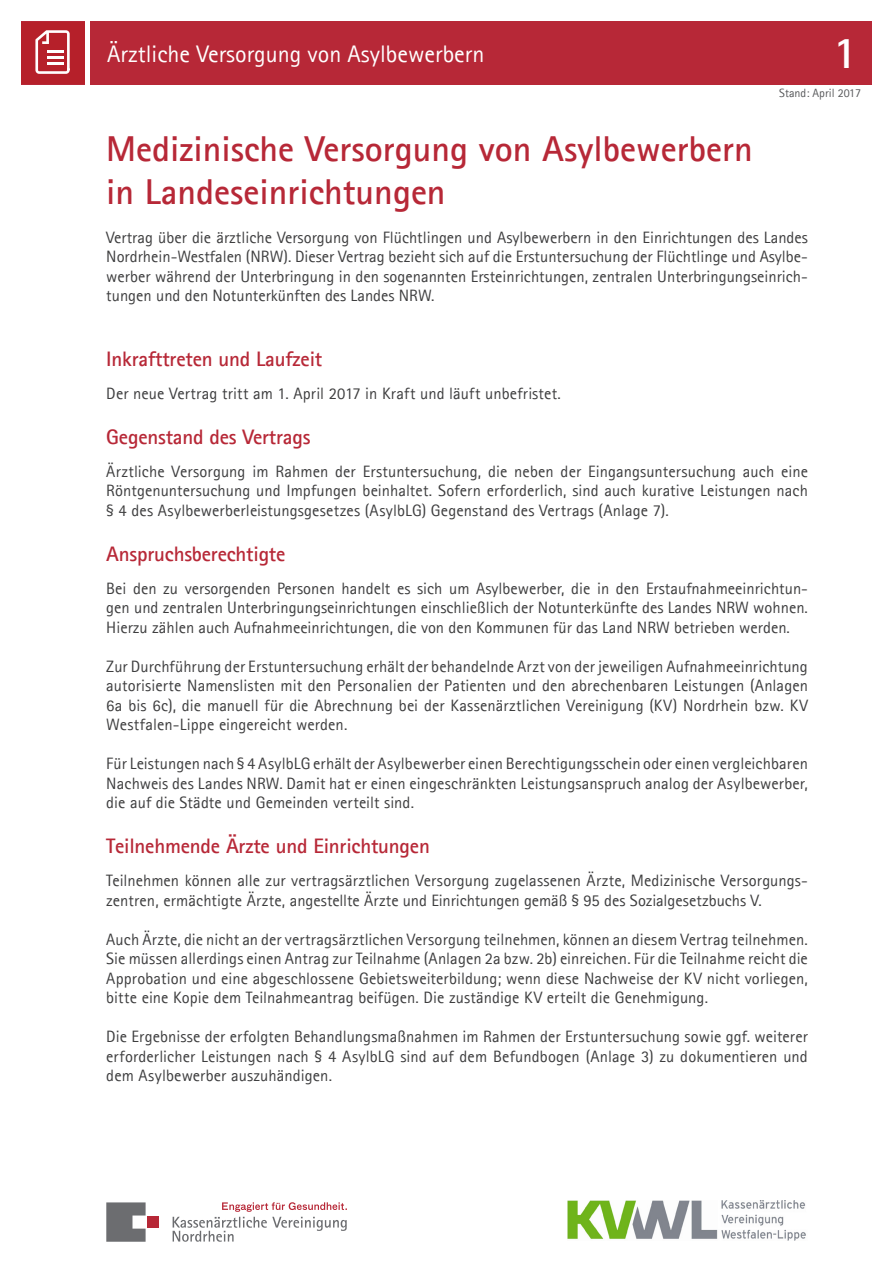
<style>
.page{position:relative;width:893px;height:1263px;background:#fff}
.page>*{position:absolute;margin:0;border:0;box-sizing:border-box;transform-origin:0 0}
.t1{font:700 45px "Agfa Rotis Sans Serif";color:#fff}
.t2{font:700 36px/43.2px "Agfa Rotis Sans Serif";color:#b72837}
.t3{font:24px "Agfa Rotis Sans Serif";color:#fff}
.t4{font:700 21px "Agfa Rotis Sans Serif";letter-spacing:-.01em;color:#b72837}
.t5{font:16.5px/19.5px "Agfa Rotis Sans Serif";color:#3e3e3f;text-align:justify}
.t6{font:12px "Agfa Rotis Sans Serif";color:#57585a}
</style>
<div class="page">
<div style="left:90px;top:21px;width:782px;height:64px;background:#b72837"></div>
<div style="left:21px;top:21px;width:64px;height:64px;background:#b6202a"></div>
<svg style="left:35px;top:30px;width:35px;height:44px"></svg>
<hr style="left:47px;top:50px;width:16px;height:3px;background:#fff">
<hr style="left:47px;top:56px;width:16px;height:3px;background:#fff">
<hr style="left:47px;top:62px;width:16px;height:3px;background:#fff">
<svg style="left:106px;top:1202px;width:40px;height:40px;background:#808184"></svg>
<div style="left:147px;top:1216px;width:12px;height:12px;background:#b72837"></div>
<svg style="left:173px;top:1202px;width:174px;height:40px"></svg>
<img style="left:567px;top:1200px;width:239px;height:40px">
<h3 class="t3" style="left:107px;top:40px;width:379px">Ärztliche Versorgung von Asylbewerbern</h3>
<h1 class="t1" style="left:833px;top:25px;width:26px">1</h1>
<p class="t6" style="left:779px;top:86px;width:83px">Stand: April 2017</p>
<h2 class="t2" style="left:106px;top:126px;width:648px">Medizinische Versorgung von Asylbewerbern in Landeseinrichtungen</h2>
<p class="t5" style="left:106px;top:227px;width:703px">Vertrag über die ärztliche Versorgung von Flüchtlingen und Asylbewerbern in den Einrichtungen des Landes Nordrhein-Westfalen (NRW). Dieser Vertrag bezieht sich auf die Erstuntersuchung der Flüchtlinge und Asylbe&shy;werber während der Unterbringung in den sogenannten Ersteinrichtungen, zentralen Unterbringungseinrich&shy;tungen und den Notunterkünften des Landes NRW.</p>
<p class="t4" style="left:106px;top:345px;width:218px">Inkrafttreten und Laufzeit</p>
<p class="t5" style="left:106px;top:383px;width:456px">Der neue Vertrag tritt am 1. April 2017 in Kraft und läuft unbefristet.</p>
<p class="t4" style="left:106px;top:423px;width:206px">Gegenstand des Vertrags</p>
<p class="t5" style="left:106px;top:461px;width:703px">Ärztliche Versorgung im Rahmen der Erstuntersuchung, die neben der Eingangsuntersuchung auch eine Röntgenuntersuchung und Impfungen beinhaltet. Sofern erforderlich, sind auch kurative Leistungen nach § 4 des Asylbewerberleistungsgesetzes (AsylbLG) Gegenstand des Vertrags (Anlage 7).</p>
<p class="t4" style="left:106px;top:540px;width:181px">Anspruchsberechtigte</p>
<p class="t5" style="left:106px;top:578px;width:703px">Bei den zu versorgenden Personen handelt es sich um Asylbewerber, die in den Erstaufnahmeeinrichtun&shy;gen und zentralen Unterbringungseinrichtungen einschließlich der Notunterkünfte des Landes NRW wohnen.<br>Hierzu zählen auch Aufnahmeeinrichtungen, die von den Kommunen für das Land NRW betrieben werden.</p>
<p class="t5" style="left:106px;top:656px;width:703px">Zur Durchführung der Erstuntersuchung erhält der behandelnde Arzt von der jeweiligen Aufnahmeeinrichtung autorisierte Namenslisten mit den Personalien der Patienten und den abrechenbaren Leistungen (Anlagen 6a bis 6c), die manuell für die Abrechnung bei der Kassenärztlichen Vereinigung (KV) Nordrhein bzw. KV Westfalen-Lippe eingereicht werden.</p>
<p class="t5" style="left:106px;top:754px;width:703px">Für Leistungen nach § 4 AsylbLG erhält der Asylbewerber einen Berechtigungsschein oder einen vergleichbaren Nachweis des Landes NRW. Damit hat er einen eingeschränkten Leistungsanspruch analog der Asylbewerber, die auf die Städte und Gemeinden verteilt sind.</p>
<p class="t4" style="left:106px;top:833px;width:325px">Teilnehmende Ärzte und Einrichtungen</p>
<p class="t5" style="left:106px;top:871px;width:703px">Teilnehmen können alle zur vertragsärztlichen Versorgung zugelassenen Ärzte, Medizinische Versorgungs&shy;zentren, ermächtigte Ärzte, angestellte Ärzte und Einrichtungen gemäß § 95 des Sozialgesetzbuchs V.</p>
<p class="t5" style="left:106px;top:929px;width:703px">Auch Ärzte, die nicht an der vertragsärztlichen Versorgung teilnehmen, können an diesem Vertrag teilnehmen.<br>Sie müssen allerdings einen Antrag zur Teilnahme (Anlagen 2a bzw. 2b) einreichen. Für die Teilnahme reicht die Approbation und eine abgeschlossene Gebietsweiterbildung; wenn diese Nachweise der KV nicht vorliegen, bitte eine Kopie dem Teilnahmeantrag beifügen. Die zuständige KV erteilt die Genehmigung.</p>
<p class="t5" style="left:106px;top:1027px;width:703px">Die Ergebnisse der erfolgten Behandlungsmaßnahmen im Rahmen der Erstuntersuchung sowie ggf. weiterer erforderlicher Leistungen nach § 4 AsylbLG sind auf dem Befundbogen (Anlage 3) zu dokumentieren und dem Asylbewerber auszuhändigen.</p>
</div>
